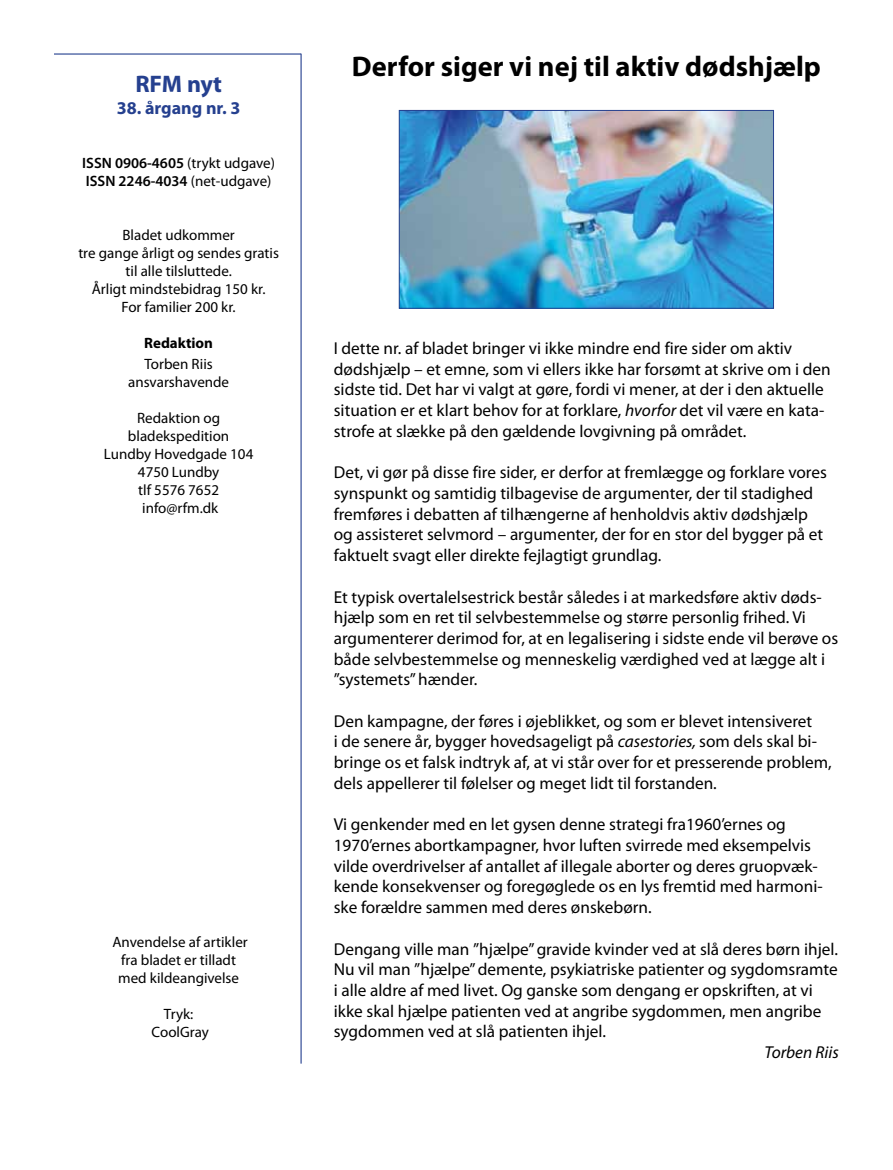
<style>
.page{position:relative;width:893px;height:1170px;background:#fff}
.page>*{position:absolute;margin:0;border:0;box-sizing:border-box;transform-origin:0 0}
.t1{font:700 28.5px "Myriad Pro";color:#000}
.t2{font:700 24px "Myriad Pro";letter-spacing:-.005em;color:#25408f}
.t3{font:700 18px "Myriad Pro";color:#25408f}
.t4{font:17.25px/20.7px "Myriad Pro";color:#000}
.t5{font:italic 17.25px "Myriad Pro";color:#000}
.t6{font:15px/18px "Myriad Pro";color:#000;text-align:center}
.t7{font:600 15px/18px "Myriad Pro";color:#000}
.t8{font:700 15px "Myriad Pro";color:#000}
.s1{font-weight:400}
.s2{font-style:italic}
</style>
<div class="page">
<hr style="left:54px;top:53px;width:247px;height:2px;background:#25408f">
<hr style="left:300px;top:54px;width:2px;height:1009px;background:#25408f">
<img style="left:401px;top:112px;width:371px;height:194px">
<div style="left:399px;top:110px;width:375px;height:198px;border:1px solid #25408f"></div>
<h2 class="t2" style="left:135px;top:68px;width:88px">RFM nyt</h2>
<p class="t3" style="left:117px;top:96px;width:125px">38. årgang nr. 3</p>
<p class="t7" style="left:82px;top:153px;width:194px">ISSN 0906-4605 <span class="s1">(trykt udgave)<br></span>ISSN 2246-4034 <span class="s1">(net-udgave)</span></p>
<p class="t6" style="left:78px;top:225px;width:202px">Bladet udkommer<br>tre gange årligt og sendes gratis til alle tilsluttede.<br>Årligt mindstebidrag 150 kr.<br>For familier 200 kr.</p>
<p class="t8" style="left:144px;top:333px;width:70px">Redaktion</p>
<p class="t6" style="left:128px;top:354px;width:103px">Torben Riis ansvarshavende</p>
<p class="t6" style="left:104px;top:408px;width:151px">Redaktion og bladekspedition<br>Lundby Hovedgade 104<br>4750 Lundby<br>tlf 5576 7652 info@rfm.dk</p>
<p class="t6" style="left:112px;top:932px;width:137px">Anvendelse af artikler fra bladet er tilladt med kildeangivelse</p>
<p class="t6" style="left:152px;top:1004px;width:59px">Tryk:<br>CoolGray</p>
<h1 class="t1" style="left:352px;top:48px;width:471px">Derfor siger vi nej til aktiv dødshjælp</h1>
<p class="t4" style="left:334px;top:337px;width:498px">I dette nr. af bladet bringer vi ikke mindre end fire sider om aktiv dødshjælp – et emne, som vi ellers ikke har forsømt at skrive om i den sidste tid. Det har vi valgt at gøre, fordi vi mener, at der i den aktuelle situation er et klart behov for at forklare, <span class="s2">hvorfor</span> det vil være en kata&shy;strofe at slække på den gældende lovgivning på området.</p>
<p class="t4" style="left:334px;top:462px;width:495px">Det, vi gør på disse fire sider, er derfor at fremlægge og forklare vores synspunkt og samtidig tilbagevise de argumenter, der til stadighed fremføres i debatten af tilhængerne af henholdvis aktiv dødshjælp og assisteret selvmord – argumenter, der for en stor del bygger på et faktuelt svagt eller direkte fejlagtigt grundlag.</p>
<p class="t4" style="left:334px;top:586px;width:506px">Et typisk overtalelsestrick består således i at markedsføre aktiv døds&shy;hjælp som en ret til selvbestemmelse og større personlig frihed. Vi argumenterer derimod for, at en legalisering i sidste ende vil berøve os både selvbestemmelse og menneskelig værdighed ved at lægge alt i ”systemets” hænder.</p>
<p class="t4" style="left:334px;top:710px;width:499px">Den kampagne, der føres i øjeblikket, og som er blevet intensiveret<br>i de senere år, bygger hovedsageligt på <span class="s2">casestories,</span> som dels skal bi&shy;bringe os et falsk indtryk af, at vi står over for et presserende problem, dels appellerer til følelser og meget lidt til forstanden.</p>
<p class="t4" style="left:334px;top:813px;width:490px">Vi genkender med en let gysen denne strategi fra1960’ernes og 1970’ernes abortkampagner, hvor luften svirrede med eksempelvis vilde overdrivelser af antallet af illegale aborter og deres gruopvæk&shy;kende konsekvenser og foregøglede os en lys fremtid med harmoni&shy;ske forældre sammen med deres ønskebørn.</p>
<p class="t4" style="left:334px;top:938px;width:506px">Dengang ville man ”hjælpe” gravide kvinder ved at slå deres børn ihjel.<br>Nu vil man ”hjælpe” demente, psykiatriske patienter og sygdomsramte i alle aldre af med livet. Og ganske som dengang er opskriften, at vi ikke skal hjælpe patienten ved at angribe sygdommen, men angribe sygdommen ved at slå patienten ihjel.</p>
<p class="t5" style="left:764px;top:1041px;width:76px">Torben Riis</p>
</div>
